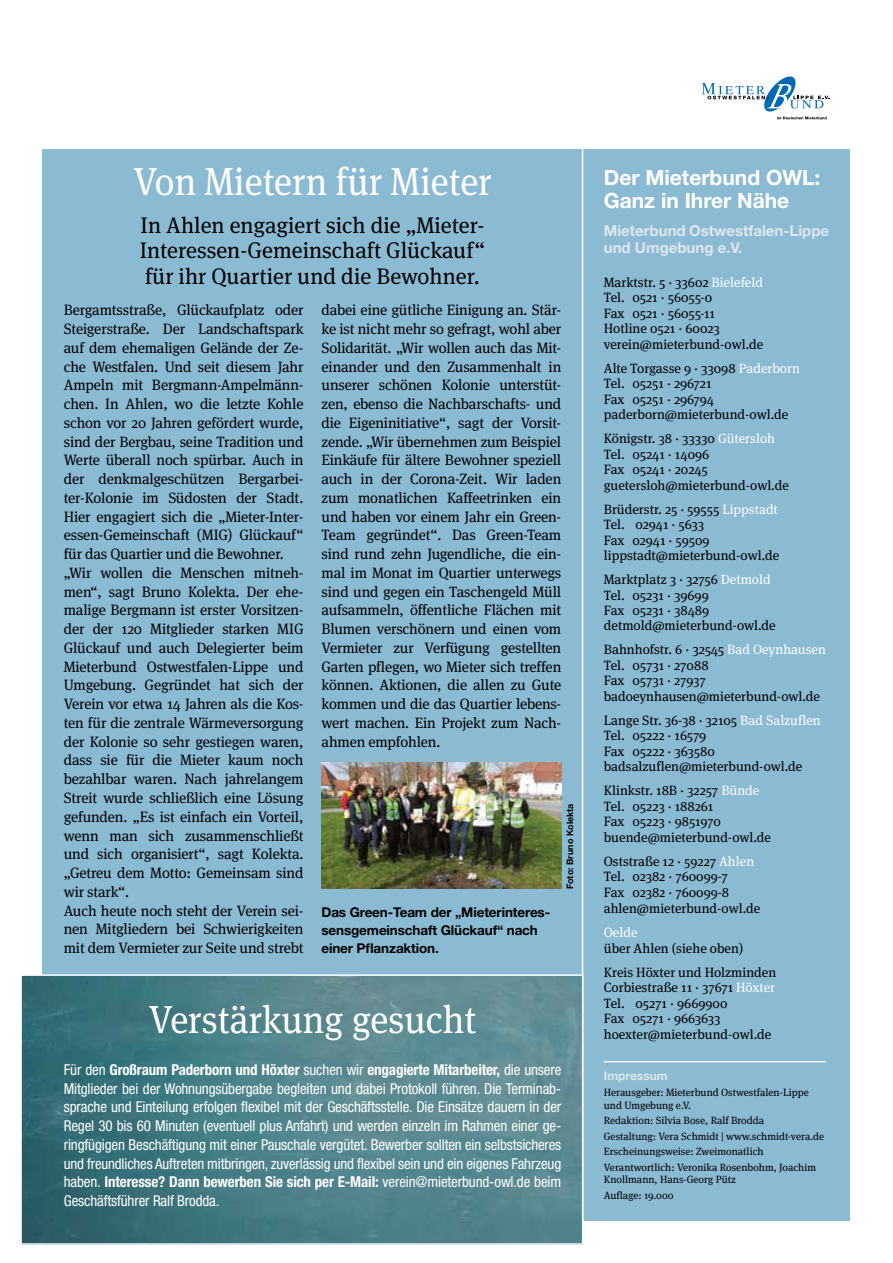
<style>
.page{position:relative;width:893px;height:1263px;background:#fff}
.page>*{position:absolute;margin:0;border:0;box-sizing:border-box;transform-origin:0 0}
.t1{font:39px "Meta Serif";color:#fff;scale:.95 1}
.t2{font:22.5px/25.5px "Meta Serif";color:#000;text-align:justify}
.t3{font:700 21px/23px "Helvetica Neue LT Pro";color:#fff}
.t4{font:15px/18.8px "Meta Serif";letter-spacing:-.01em;color:#000}
.t5{font:condensed 15px/18.8px "Helvetica Neue LT Pro";letter-spacing:-.01em;color:#fff;text-align:justify}
.t6{font:700 15px/16.6px "Helvetica Neue LT Pro";color:#dfe7ec}
.t7{font:13.5px/15.5px "Meta Serif";color:#000}
.t8{font:700 13.5px/18px "Helvetica Neue LT Pro";letter-spacing:-.01em;color:#000}
.t9{font:13.5px "Meta Serif";color:#fff}
.t10{font:700 12px "Helvetica Neue LT Pro";color:#dfe7ec}
.t11{font:10.5px/15.5px "Meta Serif";color:#000}
.t12{font:700 9px "Helvetica Neue LT Pro";color:#000}
.s1{font-weight:700}
.s2{color:#fff}
</style>
<div class="page">
<div style="left:43px;top:149px;width:807px;height:1071px;background:#8bbad3"></div>
<svg style="left:702px;top:77px;width:127px;height:42px"></svg>
<hr style="left:582px;top:119px;width:1px;height:1144px;background:#fff">
<img style="left:23px;top:977px;width:557px;height:265px">
<div style="left:20px;top:974px;width:563px;height:271px;border:2px solid #fff"></div>
<hr style="left:604px;top:1061px;width:222px;height:1px;background:#fff">
<img style="left:321px;top:762px;width:240px;height:126px">
<h1 class="t1" style="left:133px;top:159px;width:379px">Von Mietern für Mieter</h1>
<h2 class="t2" style="left:140px;top:212px;width:347px">In Ahlen engagiert sich die „Mieter-Interessen-Gemeinschaft Glückauf“ für ihr Quartier und die Bewohner.</h2>
<p class="t4" style="left:64px;top:301px;width:241px">Bergamtsstraße, Glückaufplatz oder Steigerstraße. Der Landschaftspark auf dem ehemaligen Gelände der Ze&shy;che Westfalen. Und seit diesem Jahr Ampeln mit Bergmann-Ampelmänn&shy;chen. In Ahlen, wo die letzte Kohle schon vor 20 Jahren gefördert wurde, sind der Bergbau, seine Tradition und Werte überall noch spürbar. Auch in der denkmalgeschützen Bergarbei&shy;ter-Kolonie im Südosten der Stadt.<br>Hier engagiert sich die „Mieter-Inter&shy;essen-Gemeinschaft (MIG) Glückauf“ für das Quartier und die Bewohner. „Wir wollen die Menschen mitneh&shy;men“, sagt Bruno Kolekta. Der ehe&shy;malige Bergmann ist erster Vorsitzen&shy;der der 120 Mitglieder starken MIG Glückauf und auch Delegierter beim Mieterbund Ostwestfalen-Lippe und Umgebung. Gegründet hat sich der Verein vor etwa 14 Jahren als die Kos&shy;ten für die zentrale Wärmeversorgung der Kolonie so sehr gestiegen waren, dass sie für die Mieter kaum noch bezahlbar waren. Nach jahrelangem Streit wurde schließlich eine Lösung gefunden. „Es ist einfach ein Vorteil, wenn man sich zusammenschließt und sich organisiert“, sagt Kolekta. „Getreu dem Motto: Gemeinsam sind wir stark“.<br>Auch heute noch steht der Verein sei&shy;nen Mitgliedern bei Schwierigkeiten mit dem Vermieter zur Seite und strebt</p>
<p class="t4" style="left:322px;top:301px;width:241px;text-align:justify">dabei eine gütliche Einigung an. Stär&shy;ke ist nicht mehr so gefragt, wohl aber Solidarität. „Wir wollen auch das Mit&shy;einander und den Zusammenhalt in unserer schönen Kolonie unterstüt&shy;zen, ebenso die Nachbarschafts- und die Eigeninitiative“, sagt der Vorsit&shy;zende. „Wir übernehmen zum Beispiel Einkäufe für ältere Bewohner speziell auch in der Corona-Zeit. Wir laden zum monatlichen Kaffeetrinken ein und haben vor einem Jahr ein Green-Team gegründet“. Das Green-Team sind rund zehn Jugendliche, die ein&shy;mal im Monat im Quartier unterwegs sind und gegen ein Taschengeld Müll aufsammeln, öffentliche Flächen mit Blumen verschönern und einen vom Vermieter zur Verfügung gestellten Garten pflegen, wo Mieter sich treffen können. Aktionen, die allen zu Gute kommen und die das Quartier lebens&shy;wert machen. Ein Projekt zum Nach&shy;ahmen empfohlen.</p>
<p class="t12" style="left:564px;top:889px;width:88px;rotate:-90deg">Foto: Bruno Kolekta</p>
<p class="t8" style="left:321px;top:903px;width:230px">Das Green-Team der „Mieterinteres&shy;sensgemeinschaft Glückauf“ nach einer Pflanzaktion.</p>
<h1 class="t1" style="left:149px;top:997px;width:346px">Verstärkung gesucht</h1>
<p class="t5" style="left:64px;top:1060px;width:499px">Für den <span class="s1">Großraum Paderborn und Höxter</span> suchen wir <span class="s1">engagierte Mitarbeiter,</span> die unsere Mitglieder bei der Wohnungsübergabe begleiten und dabei Protokoll führen. Die Terminab&shy;sprache und Einteilung erfolgen flexibel mit der Geschäftsstelle. Die Einsätze dauern in der Regel 30 bis 60 Minuten (eventuell plus Anfahrt) und werden einzeln im Rahmen einer ge&shy;ringfügigen Beschäftigung mit einer Pauschale vergütet. Bewerber sollten ein selbstsicheres und freundliches Auftreten mitbringen, zuverlässig und flexibel sein und ein eigenes Fahrzeug haben. <span class="s1">Interesse? Dann bewerben Sie sich per E-Mail:</span> verein@mieterbund-owl.de beim Geschäftsführer Ralf Brodda.</p>
<h3 class="t3" style="left:604px;top:166px;width:218px">Der Mieterbund OWL:<br>Ganz in Ihrer Nähe</h3>
<p class="t6" style="left:604px;top:222px;width:227px">Mieterbund Ostwestfalen-Lippe und Umgebung e.V.</p>
<p class="t7" style="left:604px;top:274px;width:161px">Marktstr. 5 · 33602 <span class="s2">Bielefeld<br></span>Tel. 0521 · 56055-0<br>Fax 0521 · 56055-11<br>Hotline 0521 · 60023 verein@mieterbund-owl.de</p>
<p class="t7" style="left:604px;top:360px;width:198px">Alte Torgasse 9 · 33098 <span class="s2">Paderborn<br></span>Tel. 05251 · 296721<br>Fax 05251 · 296794 paderborn@mieterbund-owl.de</p>
<p class="t7" style="left:604px;top:431px;width:187px">Königstr. 38 · 33330 <span class="s2">Gütersloh<br></span>Tel. 05241 · 14096<br>Fax 05241 · 20245 guetersloh@mieterbund-owl.de</p>
<p class="t7" style="left:604px;top:501px;width:177px">Brüderstr. 25 · 59555 <span class="s2">Lippstadt<br></span>Tel. 02941 · 5633<br>Fax 02941 · 59509 lippstadt@mieterbund-owl.de</p>
<p class="t7" style="left:604px;top:571px;width:173px">Marktplatz 3 · 32756 <span class="s2">Detmold<br></span>Tel. 05231 · 39699<br>Fax 05231 · 38489 detmold@mieterbund-owl.de</p>
<p class="t7" style="left:604px;top:642px;width:224px">Bahnhofstr. 6 · 32545 <span class="s2">Bad Oeynhausen<br></span>Tel. 05731 · 27088<br>Fax 05731 · 27937 badoeynhausen@mieterbund-owl.de</p>
<p class="t7" style="left:604px;top:712px;width:218px">Lange Str. 36-38 · 32105 <span class="s2">Bad Salzuflen<br></span>Tel. 05222 · 16579<br>Fax 05222 · 363580 badsalzuflen@mieterbund-owl.de</p>
<p class="t7" style="left:604px;top:783px;width:169px">Klinkstr. 18B · 32257 <span class="s2">Bünde<br></span>Tel. 05223 · 188261<br>Fax 05223 · 9851970 buende@mieterbund-owl.de</p>
<p class="t7" style="left:604px;top:853px;width:158px;line-height:15.9px">Oststraße 12 · 59227 <span class="s2">Ahlen<br></span>Tel. 02382 · 760099-7<br>Fax 02382 · 760099-8 ahlen@mieterbund-owl.de</p>
<p class="t9" style="left:604px;top:925px;width:35px">Oelde</p>
<p class="t7" style="left:604px;top:936px;width:174px;line-height:24px">über Ahlen (siehe oben)<br>Kreis Höxter und Holzminden</p>
<p class="t7" style="left:604px;top:980px;width:173px">Corbiestraße 11 · 37671 <span class="s2">Höxter<br></span>Tel. 05271 · 9669900<br>Fax 05271 · 9663633 hoexter@mieterbund-owl.de</p>
<p class="t10" style="left:604px;top:1068px;width:65px">Impressum</p>
<p class="t11" style="left:604px;top:1086px;width:206px;line-height:12.5px">Herausgeber: Mieterbund Ostwestfalen-Lippe und Umgebung e.V.</p>
<p class="t11" style="left:604px;top:1113px;width:222px">Redaktion: Silvia Bose, Ralf Brodda<br>Gestaltung: Vera Schmidt | www.schmidt-vera.de Erscheinungsweise: Zweimonatlich Verantwortlich: Veronika Rosenbohm, Joachim</p>
<p class="t11" style="left:604px;top:1171px;width:134px;line-height:16px">Knollmann, Hans-Georg Pütz<br>Auflage: 19.000</p>
</div>
